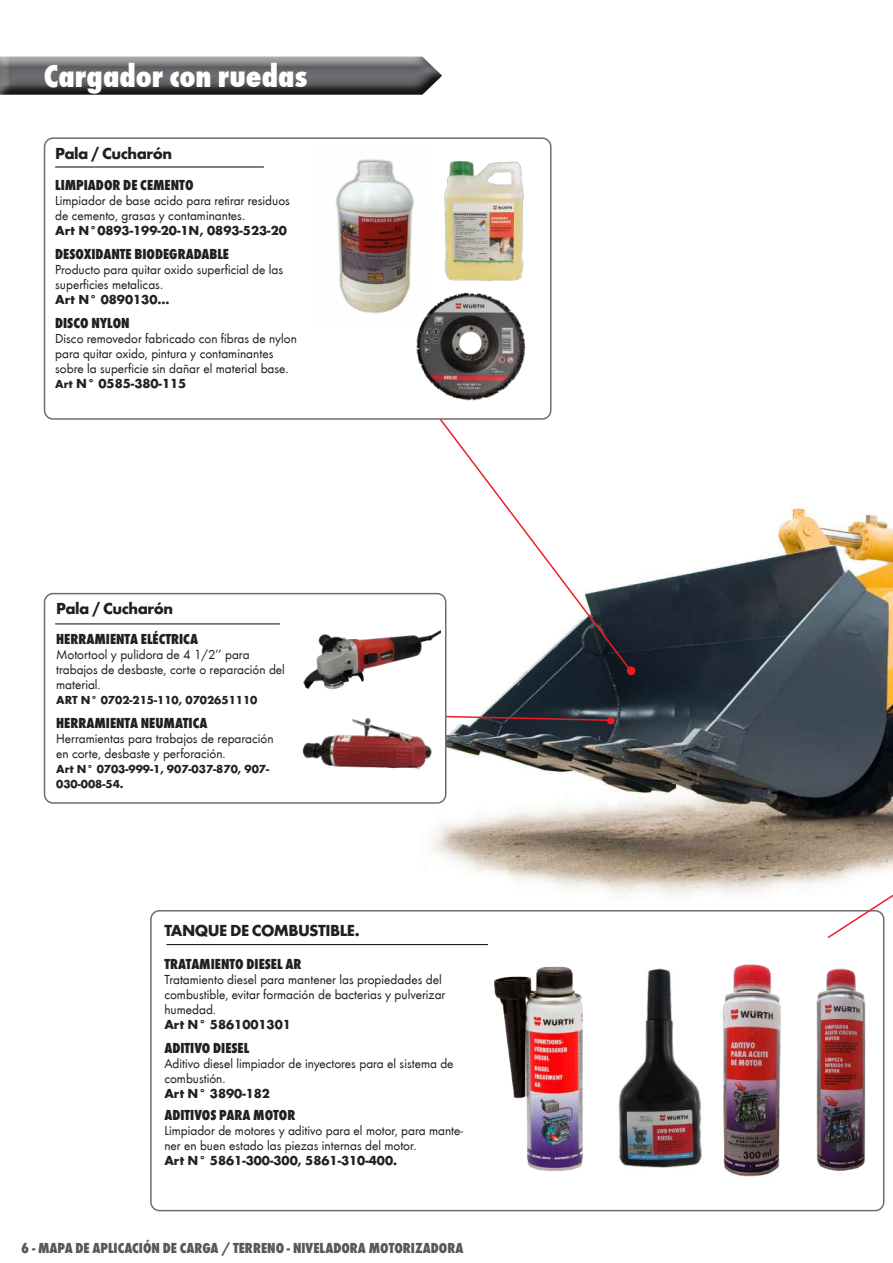
<style>
.page{position:relative;width:893px;height:1263px;background:#fff}
.page>*{position:absolute;margin:0;border:0;box-sizing:border-box;transform-origin:0 0}
.t1{font:800 condensed 33px "Wuerth";color:#fff}
.t2{font:700 16.5px "Wuerth";letter-spacing:-.03em;color:#231f20}
.t3{font:800 condensed 15px "Wuerth";color:#231f20}
.t4{font:800 condensed 15px "Wuerth";color:#57585a}
.t5{font:13.5px/15px "Wuerth";color:#231f20}
.t6{font:700 13.5px "Wuerth";color:#231f20}
.t7{font:700 12px/15px "Wuerth";color:#231f20}
.s1{font-weight:700;font-size:12px}
.s2{font-weight:700}
</style>
<div class="page">
<div style="left:0;top:50px;width:445px;height:42px;background:#fff;opacity:.75"></div>
<div style="left:0;top:68px;width:445px;height:28px;background:#231f20;opacity:.75"></div>
<img style="left:432px;top:507px;width:461px;height:391px">
<svg style="left:626px;top:666px;width:10px;height:10px"></svg>
<svg style="left:394px;top:359px;width:239px;height:314px"></svg>
<svg style="left:607px;top:717px;width:8px;height:8px"></svg>
<svg style="left:446px;top:712px;width:166px;height:10px"></svg>
<div style="left:45px;top:594px;width:401px;height:209px;background:#fff;border-radius:9px"></div>
<div style="left:44px;top:593px;width:402px;height:211px;border:2px solid #6c6d70;border-radius:9px"></div>
<hr style="left:55px;top:623px;width:225px;height:1px;background:#231f20">
<div style="left:45px;top:138px;width:506px;height:281px;background:#fff;border-radius:9px"></div>
<div style="left:44px;top:137px;width:507px;height:283px;border:2px solid #6c6d70;border-radius:9px"></div>
<hr style="left:55px;top:166px;width:209px;height:2px;background:#231f20">
<div style="left:150px;top:910px;width:734px;height:301px;border:2px solid #6c6d70;border-radius:9px"></div>
<hr style="left:166px;top:944px;width:322px;height:1px;background:#231f20">
<svg style="left:826px;top:725px;width:67px;height:215px"></svg>
<img style="left:335px;top:159px;width:79px;height:155px">
<img style="left:444px;top:161px;width:80px;height:120px">
<img style="left:408px;top:288px;width:117px;height:113px">
<img style="left:303px;top:630px;width:137px;height:60px">
<img style="left:302px;top:719px;width:130px;height:51px">
<img style="left:494px;top:966px;width:89px;height:205px">
<img style="left:618px;top:968px;width:84px;height:200px">
<img style="left:723px;top:964px;width:58px;height:213px">
<img style="left:816px;top:968px;width:50px;height:203px">
<h1 class="t1" style="left:44px;top:53px;width:265px">Cargador con ruedas</h1>
<p class="t2" style="left:55px;top:141px;width:119px">Pala / Cucharón</p>
<p class="t3" style="left:55px;top:175px;width:140px">LIMPIADOR DE CEMENTO</p>
<p class="t5" style="left:55px;top:193px;width:236px">Limpiador de base acido para retirar residuos de cemento, grasas y contaminantes.</p>
<p class="t6" style="left:55px;top:221px;width:233px">Art N°0893-199-20-1N, 0893-523-20</p>
<p class="t3" style="left:55px;top:244px;width:175px">DESOXIDANTE BIODEGRADABLE</p>
<p class="t5" style="left:55px;top:262px;width:229px">Producto para quitar oxido superficial de las superficies metalicas.</p>
<p class="t6" style="left:55px;top:290px;width:116px">Art N° 0890130...</p>
<p class="t3" style="left:55px;top:313px;width:76px">DISCO NYLON</p>
<p class="t5" style="left:55px;top:331px;width:243px">Disco removedor fabricado con fibras de nylon para quitar oxido, pintura y contaminantes sobre la superficie sin dañar el material base.<br><span class="s1">Art</span> <span class="s2">N° 0585-380-115</span></p>
<p class="t2" style="left:56px;top:596px;width:119px">Pala / Cucharón</p>
<p class="t3" style="left:56px;top:628px;width:143px">HERRAMIENTA ELÉCTRICA</p>
<p class="t5" style="left:56px;top:646px;width:230px">Motortool y pulidora de 4 1/2’’ para trabajos de desbaste, corte o reparación del material.</p>
<p class="t7" style="left:56px;top:691px;width:203px">ART N° 0702-215-110, 0702651110</p>
<p class="t3" style="left:56px;top:712px;width:153px">HERRAMIENTA NEUMATICA</p>
<p class="t5" style="left:56px;top:730px;width:219px">Herramientas para trabajos de reparación en corte, desbaste y perforación.</p>
<p class="t7" style="left:56px;top:760px;width:214px">Art N° 0703-999-1, 907-037-870, 907-<br>030-008-54.</p>
<p class="t2" style="left:164px;top:918px;width:197px">TANQUE DE COMBUSTIBLE.</p>
<p class="t3" style="left:164px;top:953px;width:139px">TRATAMIENTO DIESEL AR</p>
<p class="t5" style="left:164px;top:971px;width:283px">Tratamiento diesel para mantener las propiedades del combustible, evitar formación de bacterias y pulverizar humedad.</p>
<p class="t6" style="left:164px;top:1014px;width:128px">Art N° 5861001301</p>
<p class="t3" style="left:164px;top:1037px;width:86px">ADITIVO DIESEL</p>
<p class="t5" style="left:164px;top:1055px;width:291px">Aditivo diesel limpiador de inyectores para el sistema de combustión.</p>
<p class="t6" style="left:164px;top:1083px;width:107px">Art N° 3890-182</p>
<p class="t3" style="left:164px;top:1104px;width:133px">ADITIVOS PARA MOTOR</p>
<p class="t5" style="left:164px;top:1122px;width:300px">Limpiador de motores y aditivo para el motor, para mante&shy;ner en buen estado las piezas internas del motor.</p>
<p class="t6" style="left:164px;top:1150px;width:234px">Art N° 5861-300-300, 5861-310-400.</p>
<p class="t4" style="left:21px;top:1237px;width:444px">6 - MAPA DE APLICACIÓN DE CARGA / TERRENO - NIVELADORA MOTORIZADORA</p>
</div>
